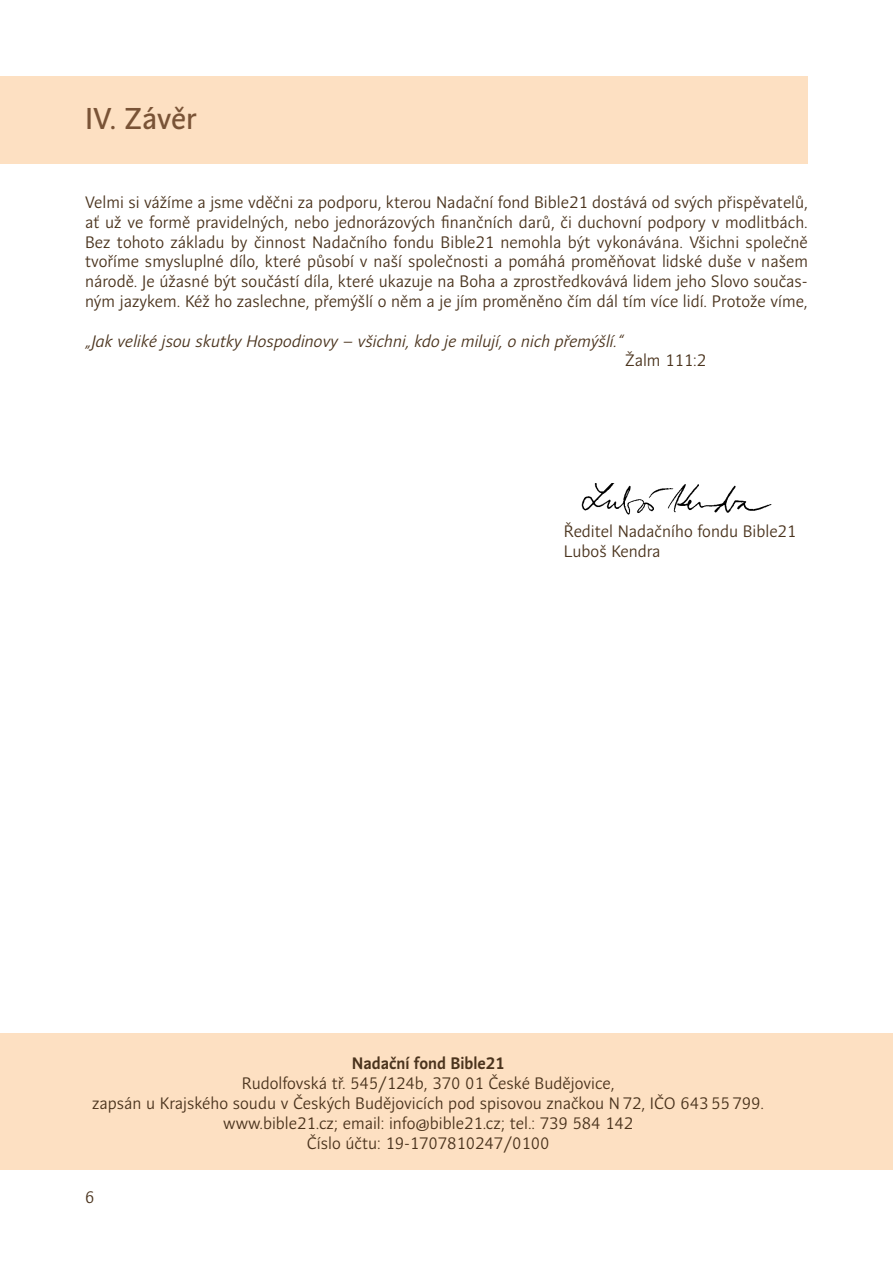
<style>
.page{position:relative;width:893px;height:1263px;background:#fff}
.page>*{position:absolute;margin:0;border:0;box-sizing:border-box;transform-origin:0 0}
.t1{font:30px "Andulka Sans Text";color:#795336}
.t2{font:16.5px/19.8px "Andulka Sans";color:#4a331d;text-align:justify}
.t3{font:italic 16.5px "Andulka Sans";color:#4a331d}
.t4{font:700 16.5px "Andulka Sans";color:#4a331d}
</style>
<div class="page">
<div style="left:0;top:77px;width:808px;height:87px;background:#fde0c2"></div>
<img style="left:581px;top:483px;width:191px;height:32px">
<div style="left:0;top:1033px;width:893px;height:136px;background:#fde0c2"></div>
<h1 class="t1" style="left:85px;top:101px;width:113px">IV. Závěr</h1>
<p class="t2" style="left:85px;top:192px;width:724px">Velmi si vážíme a jsme vděčni za podporu, kterou Nadační fond Bible21 dostává od svých přispěvatelů, ať už ve formě pravidelných, nebo jednorázových finančních darů, či duchovní podpory v modlitbách.<br>Bez tohoto základu by činnost Nadačního fondu Bible21 nemohla být vykonávána. Všichni společně tvoříme smysluplné dílo, které působí v naší společnosti a pomáhá proměňovat lidské duše v našem národě. Je úžasné být součástí díla, které ukazuje na Boha a zprostředkovává lidem jeho Slovo součas&shy;ným jazykem. Kéž ho zaslechne, přemýšlí o něm a je jím proměněno čím dál tím více lidí. Protože víme,</p>
<p class="t3" style="left:85px;top:331px;width:540px">„Jak veliké jsou skutky Hospodinovy – všichni, kdo je milují, o nich přemýšlí.“</p>
<p class="t2" style="left:625px;top:351px;width:82px">Žalm 111:2</p>
<p class="t2" style="left:564px;top:522px;width:234px">Ředitel Nadačního fondu Bible21<br>Luboš Kendra</p>
<p class="t4" style="left:352px;top:1054px;width:154px">Nadační fond Bible21</p>
<p class="t2" style="left:92px;top:1073px;width:673px;text-align:center">Rudolfovská tř. 545/124b, 370 01 České Budějovice,<br>zapsán u Krajského soudu v Českých Budějovicích pod spisovou značkou N 72, IČO 643 55 799. www.bible21.cz; email: info@bible21.cz; tel.: 739 584 142<br>Číslo účtu: 19-1707810247/0100</p>
<p class="t2" style="left:85px;top:1188px;width:11px">6</p>
</div>
